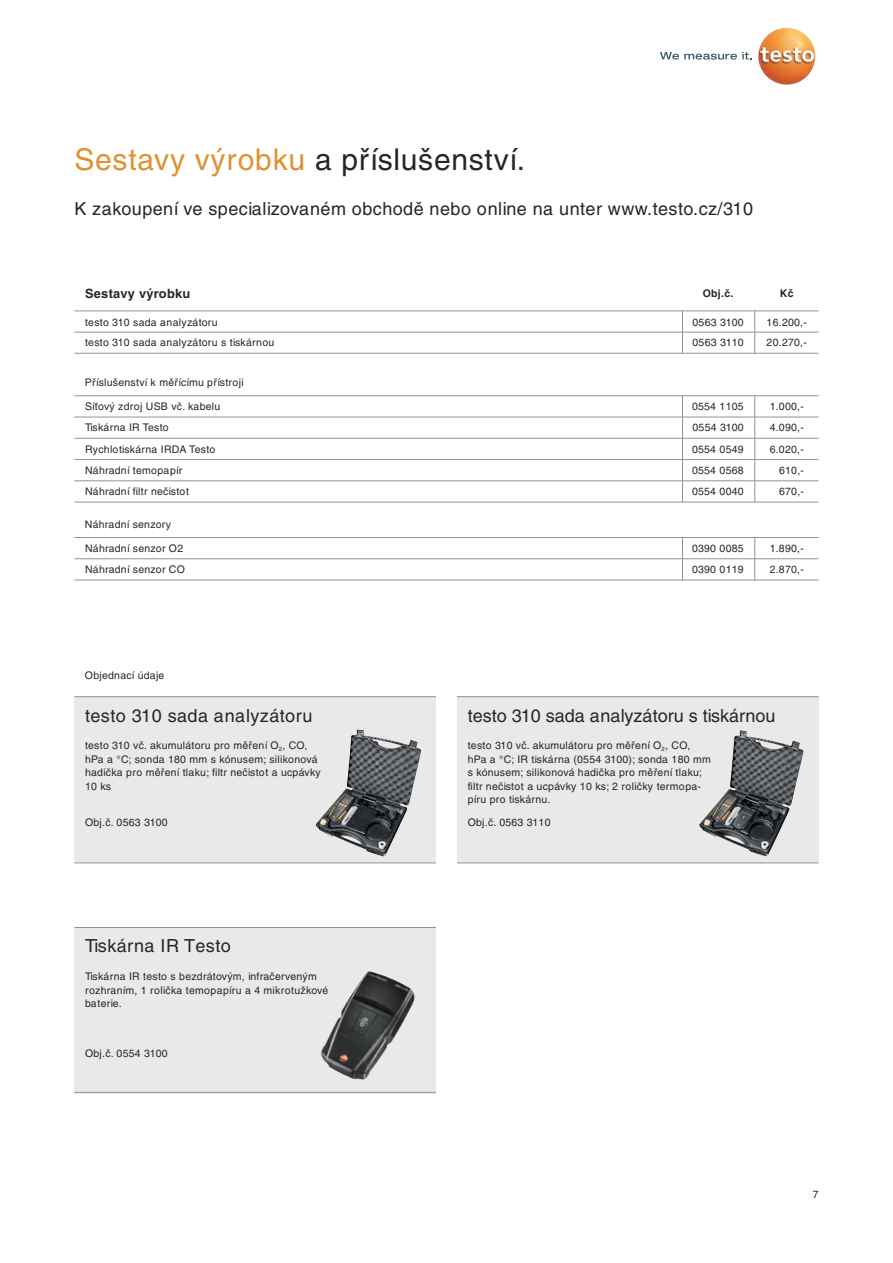
<style>
.page{position:relative;width:893px;height:1263px;background:#fff}
.page>*{position:absolute;margin:0;border:0;box-sizing:border-box;transform-origin:0 0}
.t1{font:30px "Helvetica CE";letter-spacing:.025em;color:#272627}
.t2{font:18px "Helvetica CE";letter-spacing:.025em;color:#272627}
.t3{font:18px "Helvetica CE";color:#272627}
.t4{font:700 12.75px "Helvetica CE";letter-spacing:.025em;color:#272627}
.t5{font:10.5px/21.3px "Helvetica CE";letter-spacing:.025em;color:#272627}
.t6{font:700 10.5px "Helvetica CE";color:#272627}
.s1{color:#e09132}
</style>
<div class="page">
<div style="left:74px;top:697px;width:362px;height:166px;background:#e9e9e9"></div>
<hr style="left:74px;top:696px;width:362px;height:1px;background:#939393">
<hr style="left:74px;top:862px;width:362px;height:1px;background:#939393">
<img style="left:316px;top:729px;width:105px;height:127px">
<div style="left:457px;top:697px;width:362px;height:166px;background:#e9e9e9"></div>
<hr style="left:457px;top:696px;width:362px;height:1px;background:#939393">
<hr style="left:457px;top:862px;width:362px;height:1px;background:#939393">
<img style="left:699px;top:730px;width:104px;height:126px">
<div style="left:74px;top:927px;width:362px;height:167px;background:#e9e9e9"></div>
<hr style="left:74px;top:927px;width:362px;height:1px;background:#939393">
<hr style="left:74px;top:1092px;width:362px;height:1px;background:#939393">
<img style="left:321px;top:971px;width:94px;height:109px">
<hr style="left:74px;top:353px;width:745px;height:1px;background:#939393">
<hr style="left:74px;top:395px;width:745px;height:1px;background:#939393">
<hr style="left:74px;top:417px;width:745px;height:1px;background:#939393">
<hr style="left:74px;top:438px;width:745px;height:1px;background:#939393">
<hr style="left:74px;top:459px;width:745px;height:1px;background:#939393">
<hr style="left:74px;top:480px;width:745px;height:1px;background:#939393">
<hr style="left:74px;top:502px;width:745px;height:1px;background:#939393">
<hr style="left:74px;top:537px;width:745px;height:1px;background:#939393">
<hr style="left:74px;top:558px;width:745px;height:1px;background:#939393">
<hr style="left:74px;top:580px;width:745px;height:1px;background:#939393">
<svg style="left:682px;top:396px;width:1px;height:106px"></svg>
<svg style="left:682px;top:538px;width:1px;height:42px"></svg>
<svg style="left:754px;top:396px;width:1px;height:106px"></svg>
<svg style="left:754px;top:538px;width:1px;height:42px"></svg>
<hr style="left:74px;top:310px;width:745px;height:1px;background:#939393">
<hr style="left:74px;top:332px;width:745px;height:1px;background:#939393">
<svg style="left:682px;top:311px;width:1px;height:42px"></svg>
<svg style="left:754px;top:311px;width:1px;height:42px"></svg>
<img style="left:758px;top:28px;width:57px;height:57px;border-radius:29px">
<svg style="left:660px;top:52px;width:92px;height:8px"></svg>
<h1 class="t1" style="left:74px;top:149px;width:452px"><span class="s1">Sestavy výrobku</span> a příslušenství.</h1>
<h2 class="t2" style="left:74px;top:202px;width:680px">K zakoupení ve specializovaném obchodě nebo online na unter www.testo.cz/310</h2>
<p class="t4" style="left:85px;top:289px;width:107px">Sestavy výrobku</p>
<p class="t6" style="left:703px;top:289px;width:32px">Obj.č.</p>
<p class="t6" style="left:780px;top:289px;width:15px">Kč</p>
<p class="t5" style="left:85px;top:312px;width:191px;line-height:20.9px">testo 310 sada analyzátoru<br>testo 310 sada analyzátoru s tiskárnou</p>
<p class="t5" style="left:85px;top:373px;width:160px">Příslušenství k měřícímu přístroji</p>
<p class="t5" style="left:85px;top:397px;width:137px">Síťový zdroj USB vč. kabelu<br>Tiskárna IR Testo<br>Rychlotiskárna IRDA Testo<br>Náhradní temopapír<br>Náhradní filtr nečistot</p>
<p class="t5" style="left:85px;top:515px;width:88px">Náhradní senzory</p>
<p class="t5" style="left:85px;top:538px;width:101px">Náhradní senzor O2<br>Náhradní senzor CO</p>
<p class="t5" style="left:85px;top:665px;width:81px">Objednací údaje</p>
<h2 class="t2" style="left:85px;top:708px;width:229px">testo 310 sada analyzátoru</h2>
<p class="t5" style="left:85px;top:740px;width:237px;line-height:13.5px">testo 310 vč. akumulátoru pro měření O<sub>2</sub>, CO, hPa a °C; sonda 180 mm s kónusem; silikonová hadička pro měření tlaku; filtr nečistot a ucpávky 10 ks</p>
<p class="t5" style="left:85px;top:813px;width:84px">Obj.č. 0563 3100</p>
<h2 class="t2" style="left:85px;top:939px;width:147px">Tiskárna IR Testo</h2>
<p class="t5" style="left:85px;top:970px;width:245px;line-height:13.5px">Tiskárna IR testo s bezdrátovým, infračerveným rozhraním, 1 rolička temopapíru a 4 mikrotužkové baterie.</p>
<p class="t5" style="left:85px;top:1044px;width:84px">Obj.č. 0554 3100</p>
<p class="t5" style="left:692px;top:312px;width:53px;line-height:20.9px">0563 3100<br>0563 3110</p>
<p class="t5" style="left:767px;top:312px;width:42px;line-height:20.9px">16.200,-<br>20.270,-</p>
<p class="t5" style="left:692px;top:397px;width:53px;text-align:justify">0554 1105<br>0554 3100<br>0554 0549<br>0554 0568<br>0554 0040</p>
<p class="t5" style="left:770px;top:397px;width:36px;text-align:right">1.000,-<br>4.090,-<br>6.020,-<br>610,-<br>670,-</p>
<p class="t5" style="left:692px;top:538px;width:53px">0390 0085<br>0390 0119</p>
<p class="t5" style="left:770px;top:538px;width:36px">1.890,-<br>2.870,-</p>
<h2 class="t3" style="left:468px;top:708px;width:309px">testo 310 sada analyzátoru s tiskárnou</h2>
<p class="t5" style="left:468px;top:740px;width:245px;line-height:13.5px">testo 310 vč. akumulátoru pro měření O<sub>2</sub>, CO, hPa a °C; IR tiskárna (0554 3100); sonda 180 mm s kónusem; silikonová hadička pro měření tlaku; filtr nečistot a ucpávky 10 ks; 2 roličky termopa&shy;píru pro tiskárnu.</p>
<p class="t5" style="left:468px;top:813px;width:84px">Obj.č. 0563 3110</p>
<p class="t5" style="left:813px;top:1185px;width:7px">7</p>
</div>
